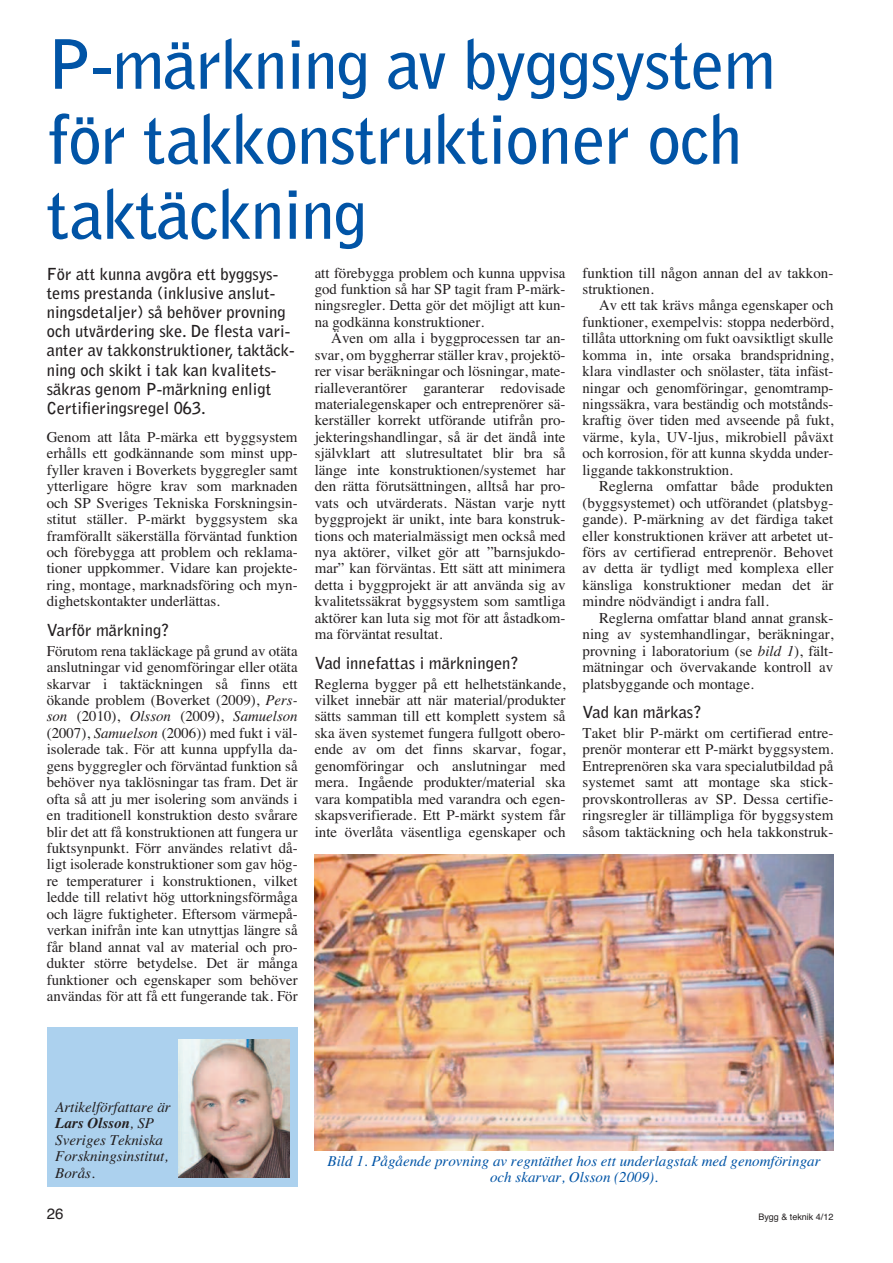
<style>
.page{position:relative;width:893px;height:1263px;background:#fff}
.page>*{position:absolute;margin:0;border:0;box-sizing:border-box;transform-origin:0 0}
.t1{font:700 67.5px/75px "Bell Gothic";letter-spacing:-.015em;color:#0154a6}
.t2{font:700 16.5px/19.2px "Bell Gothic";color:#231f20}
.t3{font:15px/16.5px "Times";color:#231f20;text-align:justify}
.t4{font:italic 15px/16.5px "Times";color:#0154a6;text-align:center}
.t5{font:italic 15px/16.5px "Times";color:#231f20}
.t6{font:15px "Helvetica";color:#231f20}
.t7{font:9px "Helvetica";color:#231f20}
.s1{font-style:italic}
.s2{font-weight:700}
</style>
<div class="page">
<div style="left:47px;top:1027px;width:251px;height:159px;background:#acd1ee"></div>
<img style="left:179px;top:1040px;width:110px;height:138px">
<img style="left:315px;top:855px;width:518px;height:296px">
<h1 class="t1" style="left:47px;top:32px;width:731px">P-märkning av byggsystem för takkonstruktioner och taktäckning</h1>
<p class="t2" style="left:47px;top:265px;width:249px">För att kunna avgöra ett byggsys&shy;tems prestanda (inklusive anslut&shy;ningsdetaljer) så behöver provning och utvärdering ske. De flesta vari&shy;anter av takkonstruktioner, taktäck&shy;ning och skikt i tak kan kvalitets&shy;säkras genom P-märkning enligt Certifieringsregel 063.</p>
<p class="t3" style="left:47px;top:428px;width:252px">Genom att låta P-märka ett byggsystem erhålls ett godkännande som minst upp&shy;fyller kraven i Boverkets byggregler samt ytterligare högre krav som marknaden och SP Sveriges Tekniska Forskningsin&shy;stitut ställer. P-märkt byggsystem ska framförallt säkerställa förväntad funktion och förebygga att problem och reklama&shy;tioner uppkommer. Vidare kan projekte&shy;ring, montage, marknadsföring och myn&shy;dighetskontakter underlättas.</p>
<p class="t2" style="left:47px;top:622px;width:124px">Varför märkning?</p>
<p class="t3" style="left:47px;top:642px;width:252px">Förutom rena takläckage på grund av otäta anslutningar vid genomföringar eller otäta skarvar i taktäckningen så finns ett ökande problem (Boverket (2009), <span class="s1">Pers&shy;son</span> (2010), <span class="s1">Olsson</span> (2009), <span class="s1">Samuelson </span>(2007), <span class="s1">Samuelson</span> (2006)) med fukt i väl&shy;isolerade tak. För att kunna uppfylla da&shy;gens byggregler och förväntad funktion så behöver nya taklösningar tas fram. Det är ofta så att ju mer isolering som används i en traditionell konstruktion desto svårare blir det att få konstruktionen att fungera ur fuktsynpunkt. Förr användes relativt då&shy;ligt isolerade konstruktioner som gav hög&shy;re temperaturer i konstruktionen, vilket ledde till relativt hög uttorkningsförmåga och lägre fuktigheter. Eftersom värmepå&shy;verkan inifrån inte kan utnyttjas längre så får bland annat val av material och pro&shy;dukter större betydelse. Det är många funktioner och egenskaper som behöver användas för att få ett fungerande tak. För</p>
<p class="t3" style="left:315px;top:264px;width:252px">att förebygga problem och kunna uppvisa god funktion så har SP tagit fram P-märk&shy;ningsregler. Detta gör det möjligt att kun&shy;na godkänna konstruktioner.</p>
<p class="t3" style="left:315px;top:330px;width:252px;text-indent:17px">Även om alla i byggprocessen tar an&shy;svar, om byggherrar ställer krav, projektö&shy;rer visar beräkningar och lösningar, mate&shy;rialleverantörer garanterar redovisade materialegenskaper och entreprenörer sä&shy;kerställer korrekt utförande utifrån pro&shy;jekteringshandlingar, så är det ändå inte självklart att slutresultatet blir bra så länge inte konstruktionen/systemet har den rätta förutsättningen, alltså har pro&shy;vats och utvärderats. Nästan varje nytt byggprojekt är unikt, inte bara konstruk&shy;tions och materialmässigt men också med nya aktörer, vilket gör att ”barnsjukdo&shy;mar” kan förväntas. Ett sätt att minimera detta i byggprojekt är att använda sig av kvalitetssäkrat byggsystem som samtliga aktörer kan luta sig mot för att åstadkom&shy;ma förväntat resultat.</p>
<p class="t2" style="left:315px;top:655px;width:206px">Vad innefattas i märkningen?</p>
<p class="t3" style="left:315px;top:675px;width:252px">Reglerna bygger på ett helhetstänkande, vilket innebär att när material/produkter sätts samman till ett komplett system så ska även systemet fungera fullgott obero&shy;ende av om det finns skarvar, fogar, genomföringar och anslutningar med mera. Ingående produkter/material ska vara kompatibla med varandra och egen&shy;skapsverifierade. Ett P-märkt system får inte överlåta väsentliga egenskaper och</p>
<p class="t3" style="left:583px;top:264px;width:252px">funktion till någon annan del av takkon&shy;struktionen.</p>
<p class="t3" style="left:583px;top:297px;width:252px;text-indent:17px">Av ett tak krävs många egenskaper och funktioner, exempelvis: stoppa nederbörd, tillåta uttorkning om fukt oavsiktligt skulle komma in, inte orsaka brandspridning, klara vindlaster och snölaster, täta infäst&shy;ningar och genomföringar, genomtramp&shy;ningssäkra, vara beständig och motstånds&shy;kraftig över tiden med avseende på fukt, värme, kyla, UV-ljus, mikrobiell påväxt och korrosion, för att kunna skydda under&shy;liggande takkonstruktion.</p>
<p class="t3" style="left:583px;top:478px;width:252px;text-indent:17px">Reglerna omfattar både produkten (byggsystemet) och utförandet (platsbyg&shy;gande). P-märkning av det färdiga taket eller konstruktionen kräver att arbetet ut&shy;förs av certifierad entreprenör. Behovet av detta är tydligt med komplexa eller känsliga konstruktioner medan det är mindre nödvändigt i andra fall.</p>
<p class="t3" style="left:583px;top:609px;width:252px;text-indent:17px">Reglerna omfattar bland annat gransk&shy;ning av systemhandlingar, beräkningar, provning i laboratorium (se <span class="s1">bild 1</span>), fält&shy;mätningar och övervakande kontroll av platsbyggande och montage.</p>
<p class="t2" style="left:583px;top:704px;width:121px">Vad kan märkas?</p>
<p class="t3" style="left:583px;top:724px;width:252px">Taket blir P-märkt om certifierad entre&shy;prenör monterar ett P-märkt byggsystem.<br>Entreprenören ska vara specialutbildad på systemet samt att montage ska stick&shy;provskontrolleras av SP. Dessa certifie&shy;ringsregler är tillämpliga för byggsystem såsom taktäckning och hela takkonstruk-</p>
<p class="t5" style="left:55px;top:1098px;width:117px">Artikelförfattare är<br><span class="s2">Lars Olsson</span>, SP<br>Sveriges Tekniska<br>Forskningsinstitut,<br>Borås.</p>
<p class="t4" style="left:328px;top:1152px;width:494px">Bild 1. Pågående provning av regntäthet hos ett underlagstak med genomföringar och skarvar, Olsson (2009).</p>
<p class="t6" style="left:47px;top:1205px;width:18px">26</p>
<p class="t7" style="left:758px;top:1211px;width:77px">Bygg &amp; teknik 4/12</p>
</div>
